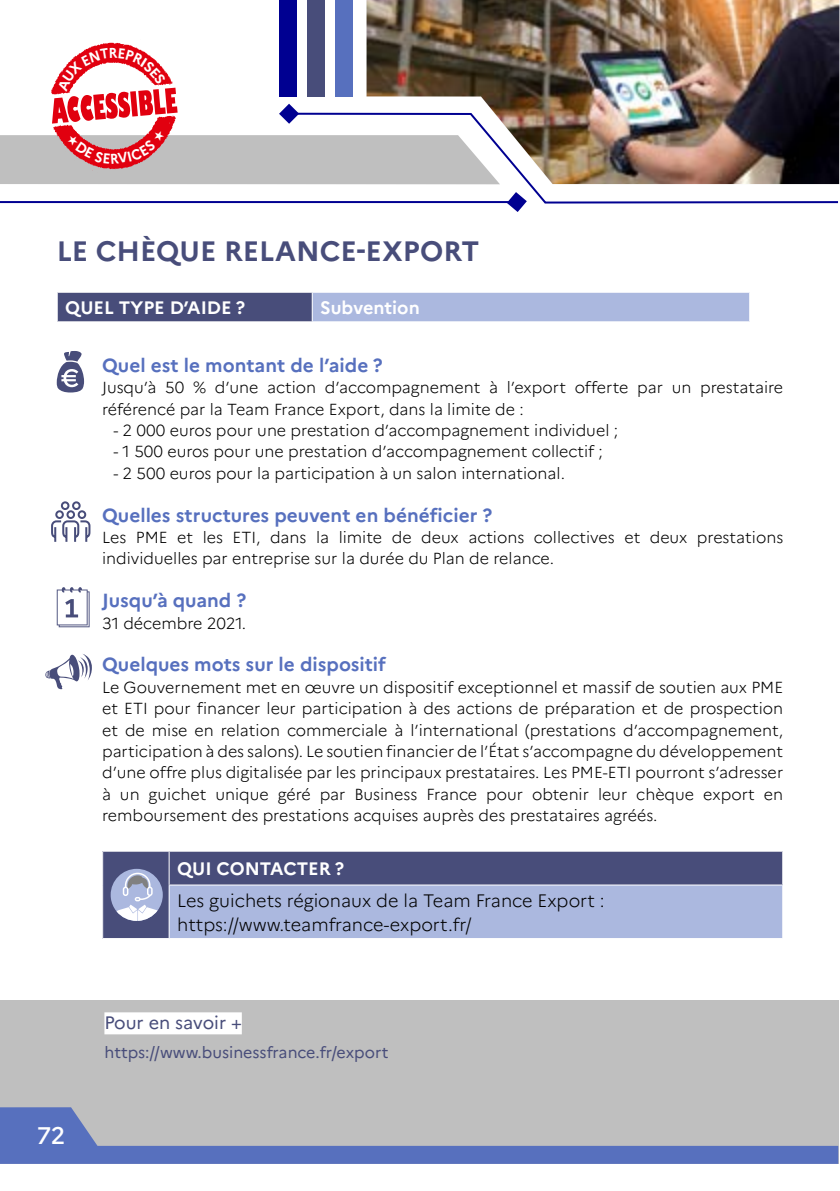
<style>
.page{position:relative;width:840px;height:1191px;background:#fff}
.page>*{position:absolute;margin:0;border:0;box-sizing:border-box;transform-origin:0 0}
.t1{font:700 28px "Marianne";color:#484d7a}
.t2{font:500 24px "Marianne";color:#fff}
.t3{font:700 19px "Marianne";color:#5770be}
.t4{font:300 18px/24px "Marianne";color:#000}
.t5{font:700 18px "Marianne";color:#fff}
.t6{font:18px "Marianne";color:#484d7a}
.t7{font:300 16px/21.4px "Marianne";color:#000}
.t8{font:16px "Marianne";color:#484d7a}
</style>
<div class="page">
<div style="left:0;top:1000px;width:837px;height:163px;background:#bfbfbf"></div>
<svg style="left:0;top:1107px;width:837px;height:56px"></svg>
<svg style="left:285px;top:112px;width:554px;height:92px"></svg>
<svg style="left:506px;top:192px;width:20px;height:20px"></svg>
<hr style="left:0;top:201px;width:512px;height:2px;background:#000091">
<div style="left:279px;top:0;width:17px;height:96px;background:#000091"></div>
<div style="left:307px;top:0;width:17px;height:96px;background:#484d7a"></div>
<div style="left:335px;top:0;width:17px;height:96px;background:#5770be"></div>
<img style="left:366px;top:0;width:472px;height:184px">
<div style="left:57px;top:292px;width:255px;height:30px;background:#484d7a"></div>
<div style="left:312px;top:292px;width:437px;height:30px;background:#abb8df"></div>
<hr style="left:57px;top:292px;width:255px;height:1px;background:#fff">
<svg style="left:57px;top:293px;width:1px;height:28px"></svg>
<hr style="left:312px;top:292px;width:437px;height:1px;background:#fff">
<svg style="left:311px;top:293px;width:1px;height:28px"></svg>
<hr style="left:57px;top:321px;width:255px;height:1px;background:#fff">
<hr style="left:312px;top:321px;width:437px;height:1px;background:#fff">
<div style="left:103px;top:851px;width:66px;height:87px;background:#484d7a"></div>
<div style="left:169px;top:851px;width:613px;height:34px;background:#484d7a"></div>
<div style="left:169px;top:885px;width:613px;height:53px;background:#abb8df"></div>
<hr style="left:168px;top:851px;width:1px;height:33px;background:#fff">
<hr style="left:781px;top:851px;width:1px;height:33px;background:#fff">
<hr style="left:168px;top:884px;width:614px;height:1px;background:#fff">
<hr style="left:168px;top:885px;width:1px;height:53px;background:#fff">
<hr style="left:781px;top:885px;width:1px;height:53px;background:#fff">
<svg style="left:111px;top:869px;width:52px;height:52px"></svg>
<svg style="left:57px;top:351px;width:27px;height:41px"></svg>
<svg style="left:51px;top:501px;width:40px;height:41px"></svg>
<svg style="left:57px;top:587px;width:33px;height:40px"></svg>
<svg style="left:45px;top:654px;width:47px;height:35px"></svg>
<div style="left:104px;top:1012px;width:138px;height:22px;background:#fff"></div>
<svg style="left:0;top:40px;width:499px;height:144px"></svg>
<h1 class="t1" style="left:57px;top:234px;width:205px">Le chèque relan</h1>
<h1 class="t1" style="left:319px;top:234px;width:155px">ce-expo rt</h1>
<p class="t5" style="left:65px;top:296px;width:134px">Quel type d’aide</p>
<p class="t5" style="left:236px;top:296px;width:11px">?</p>
<p class="t5" style="left:320px;top:296px;width:101px">Subvention</p>
<p class="t3" style="left:102px;top:353px;width:282px">Quel est le montant de l’aide ?</p>
<p class="t7" style="left:102px;top:377px;width:682px">Jusqu’à 50 % d’une action d’accompagnement à l’export offerte par un prestataire référencé par la Team France Export, dans la limite de :</p>
<p class="t7" style="left:113px;top:419px;width:506px">- 2 000 euros pour une prestation d’accompagnement individuel ;</p>
<p class="t7" style="left:113px;top:441px;width:490px">- 1 500 euros pour une prestation d’accompagnement collectif ;</p>
<p class="t7" style="left:113px;top:462px;width:452px">- 2 500 euros pour la participation à un salon international.</p>
<p class="t3" style="left:102px;top:503px;width:391px">Quelles structures peuvent en bénéficier ?</p>
<p class="t7" style="left:102px;top:526px;width:682px">Les PME et les ETI, dans la limite de deux actions collectives et deux prestations individuelles par entreprise sur la durée du Plan de relance.</p>
<p class="t3" style="left:102px;top:589px;width:146px">Jusqu’à quand ?</p>
<p class="t7" style="left:102px;top:612px;width:146px">31 décembre 2021.</p>
<p class="t3" style="left:102px;top:653px;width:285px">Quelques mots sur le dispositif</p>
<p class="t7" style="left:102px;top:676px;width:682px;text-align:justify">Le Gouvernement met en œuvre un dispositif exceptionnel et massif de soutien aux PME et ETI pour financer leur participation à des actions de préparation et de prospection et de mise en relation commerciale à l’international (prestations d’accompagnement, participation à des salons). Le soutien financier de l’État s’accompagne du développement d’une offre plus digitalisée par les principaux prestataires. Les PME-ETI pourront s’adresser à un guichet unique géré par Business France pour obtenir leur chèque export en remboursement des prestations acquises auprès des prestataires agréés.</p>
<p class="t5" style="left:177px;top:857px;width:67px">Qui conta</p>
<p class="t5" style="left:283px;top:857px;width:62px">cter?</p>
<p class="t4" style="left:177px;top:888px;width:429px">Les guichets régionaux de la Team France Export : https://www.teamfrance-export.fr/</p>
<h2 class="t2" style="left:37px;top:1121px;width:30px">72</h2>
<p class="t6" style="left:104px;top:1011px;width:139px">Pour en savoir +</p>
<p class="t8" style="left:104px;top:1042px;width:285px">https://www.businessfrance.fr/export</p>
</div>
